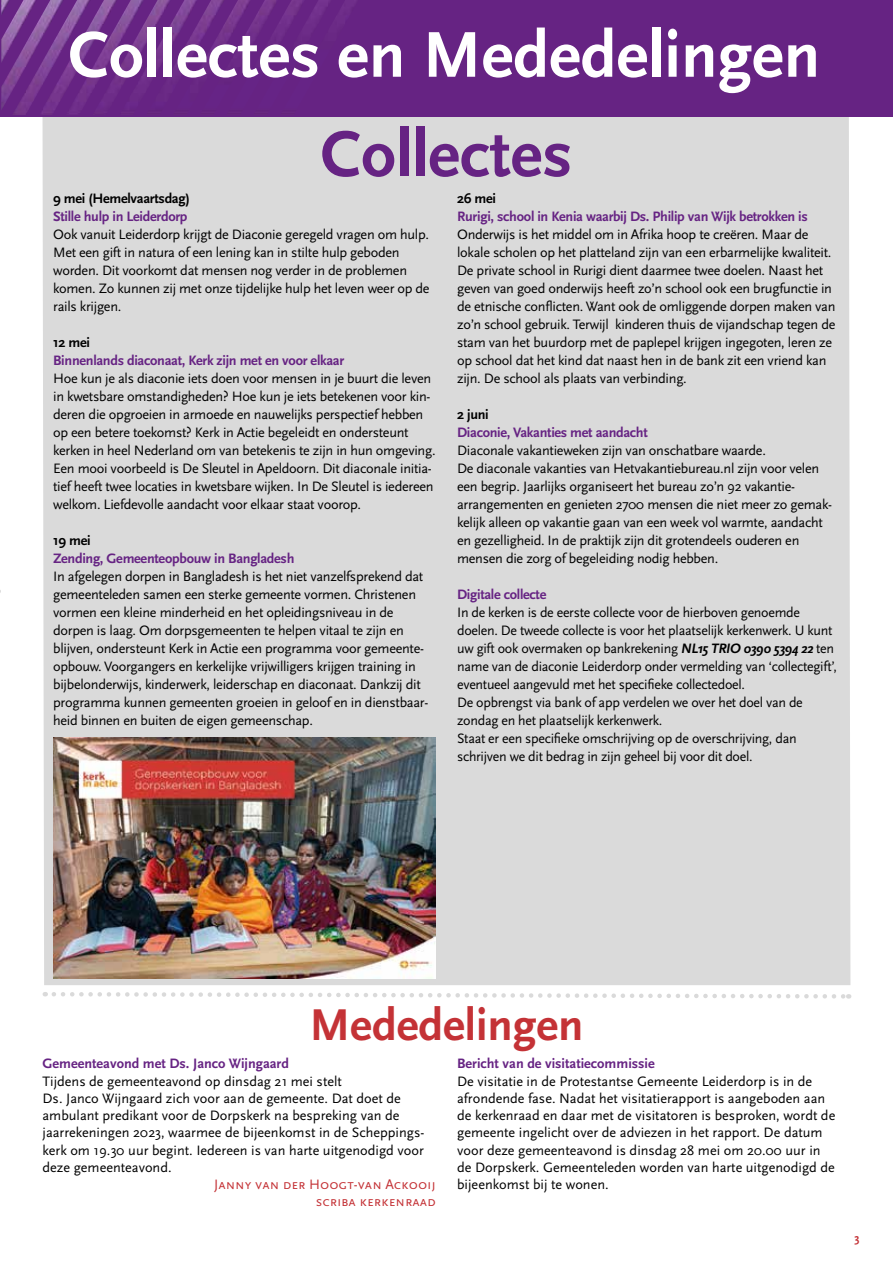
<style>
.page{position:relative;width:893px;height:1263px;background:#fff}
.page>*{position:absolute;margin:0;border:0;box-sizing:border-box;transform-origin:0 0}
.t1{font:700 67.5px "Scala Sans Pro";color:#fff}
.t2{font:700 67.5px "Scala Sans Pro";color:#662383}
.t3{font:700 46.5px "Scala Sans Pro";color:#c43236}
.t4{font:14.25px/18px "Scala Sans Pro";letter-spacing:-.02em;color:#000}
.t5{font:14.25px/17.2px "Scala Sans Pro";color:#000}
.t6{font:700 14.25px "Scala Sans Pro";letter-spacing:-.02em;color:#662383}
.t7{font:700 14.25px "Scala Sans Pro";color:#662383}
.t8{font:14.25px/17.1px "Scala Sans Caps";color:#c43236;text-align:right}
.t9{font:700 14.25px "Scala Sans Pro";letter-spacing:-.02em;color:#000}
.t10{font:700 12px "Scala Sans Pro";color:#c43236}
.s1{font-weight:700;font-style:italic}
</style>
<div class="page">
<div style="left:43px;top:116px;width:807px;height:869px;background:#dadada"></div>
<div style="left:0;top:0;width:893px;height:116px;background:#662383"></div>
<img style="left:1px;top:0;width:355px;height:115px">
<img style="left:53px;top:737px;width:383px;height:241px">
<svg style="left:45px;top:992px;width:804px;height:7px"></svg>
<h1 class="t1" style="left:68px;top:16px;width:753px">Collectes en Mededelingen</h1>
<h1 class="t2" style="left:321px;top:115px;width:253px">Collectes</h1>
<p class="t9" style="left:53px;top:190px;width:138px">9 mei (Hemelvaartsdag)</p>
<p class="t6" style="left:53px;top:208px;width:136px">Stille hulp in Leiderdorp</p>
<p class="t4" style="left:53px;top:226px;width:378px">Ook vanuit Leiderdorp krijgt de Diaconie geregeld vragen om hulp.<br>Met een gift in natura of een lening kan in stilte hulp geboden worden. Dit voorkomt dat mensen nog verder in de problemen komen. Zo kunnen zij met onze tijdelijke hulp het leven weer op de rails krijgen.</p>
<p class="t9" style="left:53px;top:334px;width:38px">12 mei</p>
<p class="t6" style="left:53px;top:352px;width:293px">Binnenlands diaconaat, Kerk zijn met en voor elkaar</p>
<p class="t4" style="left:53px;top:370px;width:384px">Hoe kun je als diaconie iets doen voor mensen in je buurt die leven in kwetsbare omstandigheden? Hoe kun je iets betekenen voor kin&shy;deren die opgroeien in armoede en nauwelijks perspectief hebben op een betere toekomst? Kerk in Actie begeleidt en ondersteunt kerken in heel Nederland om van betekenis te zijn in hun omgeving.<br>Een mooi voorbeeld is De Sleutel in Apeldoorn. Dit diaconale initia&shy;tief heeft twee locaties in kwetsbare wijken. In De Sleutel is iedereen welkom. Liefdevolle aandacht voor elkaar staat voorop.</p>
<p class="t9" style="left:53px;top:532px;width:39px">19 mei</p>
<p class="t6" style="left:53px;top:550px;width:243px">Zending, Gemeenteopbouw in Bangladesh</p>
<p class="t4" style="left:53px;top:568px;width:377px">In afgelegen dorpen in Bangladesh is het niet vanzelfsprekend dat gemeenteleden samen een sterke gemeente vormen. Christenen vormen een kleine minderheid en het opleidingsniveau in de dorpen is laag. Om dorpsgemeenten te helpen vitaal te zijn en blijven, ondersteunt Kerk in Actie een programma voor gemeente&shy;opbouw. Voorgangers en kerkelijke vrijwilligers krijgen training in bijbelonderwijs, kinderwerk, leiderschap en diaconaat. Dankzij dit programma kunnen gemeenten groeien in geloof en in dienstbaar&shy;heid binnen en buiten de eigen gemeenschap.</p>
<p class="t9" style="left:457px;top:190px;width:40px">26 mei</p>
<p class="t6" style="left:457px;top:208px;width:352px">Rurigi, school in Kenia waarbij Ds. Philip van Wijk betrokken is</p>
<p class="t4" style="left:457px;top:226px;width:380px">Onderwijs is het middel om in Afrika hoop te creëren. Maar de lokale scholen op het platteland zijn van een erbarmelijke kwaliteit.<br>De private school in Rurigi dient daarmee twee doelen. Naast het geven van goed onderwijs heeft zo’n school ook een brugfunctie in de etnische conflicten. Want ook de omliggende dorpen maken van zo’n school gebruik. Terwijl kinderen thuis de vijandschap tegen de stam van het buurdorp met de paplepel krijgen ingegoten, leren ze op school dat het kind dat naast hen in de bank zit een vriend kan zijn. De school als plaats van verbinding.</p>
<p class="t9" style="left:457px;top:406px;width:33px">2 juni</p>
<p class="t6" style="left:457px;top:424px;width:192px">Diaconie, Vakanties met aandacht</p>
<p class="t4" style="left:457px;top:442px;width:376px">Diaconale vakantieweken zijn van onschatbare waarde.<br>De diaconale vakanties van Hetvakantiebureau.nl zijn voor velen een begrip. Jaarlijks organiseert het bureau zo’n 92 vakantie&shy;arrangementen en genieten 2700 mensen die niet meer zo gemak&shy;kelijk alleen op vakantie gaan van een week vol warmte, aandacht en gezelligheid. In de praktijk zijn dit grotendeels ouderen en mensen die zorg of begeleiding nodig hebben.</p>
<p class="t6" style="left:457px;top:586px;width:91px">Digitale collecte</p>
<p class="t4" style="left:457px;top:604px;width:381px">In de kerken is de eerste collecte voor de hierboven genoemde doelen. De tweede collecte is voor het plaatselijk kerkenwerk. U kunt uw gift ook overmaken op bankrekening <span class="s1">NL15 TRIO 0390 5394 22</span> ten name van de diaconie Leiderdorp onder vermelding van ‘collectegift’, eventueel aangevuld met het specifieke collectedoel.<br>De opbrengst via bank of app verdelen we over het doel van de zondag en het plaatselijk kerkenwerk.<br>Staat er een specifieke omschrijving op de overschrijving, dan schrijven we dit bedrag in zijn geheel bij voor dit doel.</p>
<h2 class="t3" style="left:309px;top:998px;width:276px">Mededelingen</h2>
<p class="t7" style="left:43px;top:1055px;width:248px">Gemeenteavond met Ds. Janco Wijngaard</p>
<p class="t5" style="left:43px;top:1072px;width:383px">Tijdens de gemeenteavond op dinsdag 21 mei stelt<br>Ds. Janco Wijngaard zich voor aan de gemeente. Dat doet de ambulant predikant voor de Dorpskerk na bespreking van de jaarrekeningen 2023, waarmee de bijeenkomst in de Scheppings&shy;kerk om 19.30 uur begint. Iedereen is van harte uitgenodigd voor deze gemeenteavond.</p>
<p class="t8" style="left:214px;top:1176px;width:223px">Janny van der Hoogt-van Ackooij scriba kerkenraad</p>
<p class="t7" style="left:457px;top:1055px;width:199px">Bericht van de visitatiecommissie</p>
<p class="t5" style="left:457px;top:1072px;width:380px">De visitatie in de Protestantse Gemeente Leiderdorp is in de afrondende fase. Nadat het visitatierapport is aangeboden aan de kerkenraad en daar met de visitatoren is besproken, wordt de gemeente ingelicht over de adviezen in het rapport. De datum voor deze gemeenteavond is dinsdag 28 mei om 20.00 uur in de Dorpskerk. Gemeenteleden worden van harte uitgenodigd de bijeenkomst bij te wonen.</p>
<p class="t10" style="left:855px;top:1231px;width:7px">3</p>
</div>
